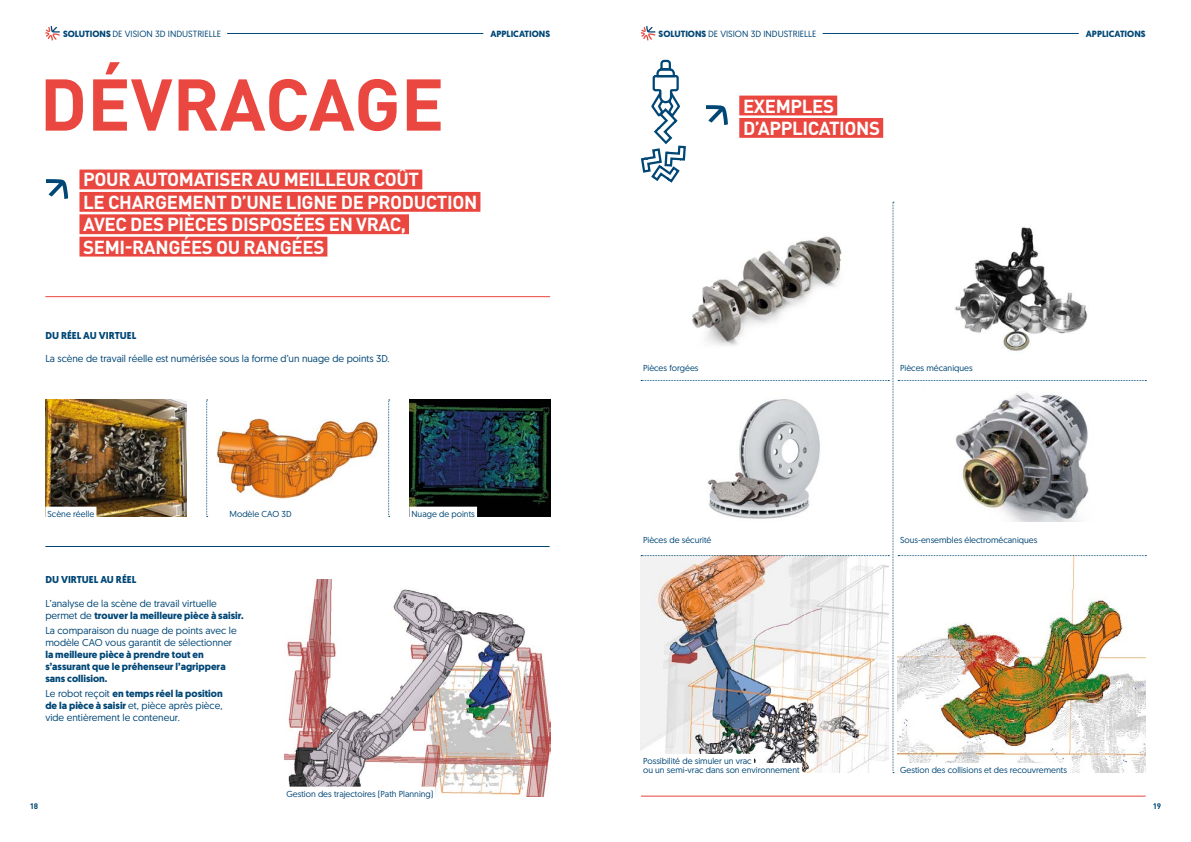
<style>
.page{position:relative;width:1191px;height:842px;background:#fff}
.page>*{position:absolute;margin:0;border:0;box-sizing:border-box;transform-origin:0 0}
.t1{font:700 72px "DIN Pro";color:#e9473f}
.t2{font:700 18.7px/22.4px "DIN Pro";letter-spacing:-.02em;color:#fff}
.t3{font:10px/12px "Geomanist";color:#004776}
.t4{font:700 10px/12px "Geomanist";color:#004776}
.t5{font:9px "Geomanist";color:#004776}
.t6{font:700 9px "Geomanist";color:#004776}
.LegendePhoto{font:8.7px/9px "Geomanist";color:#004776}
.t7{font:700 8px "DIN Pro";color:#004776}
.s1{font-weight:700}
.s2{font-weight:400}
</style>
<div class="page">
<img style="left:284px;top:580px;width:266px;height:217px">
<img style="left:409px;top:400px;width:141px;height:117px">
<img style="left:216px;top:418px;width:162px;height:81px">
<img style="left:45px;top:400px;width:141px;height:117px">
<svg style="left:641px;top:26px;width:14px;height:14px"></svg>
<svg style="left:45px;top:26px;width:15px;height:14px"></svg>
<hr style="left:227px;top:33px;width:256px;height:1px;background:#004776">
<hr style="left:822px;top:33px;width:256px;height:1px;background:#004776">
<hr style="left:45px;top:296px;width:505px;height:1px;background:#e9473f">
<svg style="left:640px;top:59px;width:46px;height:124px"></svg>
<hr style="left:45px;top:546px;width:504px;height:1px;background:#004776">
<svg style="left:206px;top:400px;width:2px;height:117px"></svg>
<svg style="left:388px;top:400px;width:2px;height:117px"></svg>
<hr style="left:641px;top:796px;width:504px;height:1px;background:#e9473f">
<img style="left:641px;top:202px;width:505px;height:571px">
<div style="left:79px;top:170px;width:343px;height:19px;background:#e9473f"></div>
<div style="left:79px;top:192px;width:401px;height:20px;background:#e9473f"></div>
<div style="left:79px;top:214px;width:330px;height:20px;background:#e9473f"></div>
<div style="left:79px;top:237px;width:248px;height:20px;background:#e9473f"></div>
<svg style="left:46px;top:179px;width:22px;height:20px"></svg>
<div style="left:284px;top:787px;width:152px;height:14px;background:#fff"></div>
<div style="left:739px;top:96px;width:98px;height:19px;background:#e9473f"></div>
<div style="left:739px;top:118px;width:144px;height:20px;background:#e9473f"></div>
<svg style="left:706px;top:105px;width:22px;height:20px"></svg>
<div style="left:641px;top:361px;width:59px;height:14px;background:#fff"></div>
<div style="left:898px;top:361px;width:77px;height:14px;background:#fff"></div>
<div style="left:641px;top:533px;width:72px;height:14px;background:#fff"></div>
<div style="left:641px;top:754px;width:113px;height:14px;background:#fff"></div>
<div style="left:641px;top:763px;width:161px;height:14px;background:#fff"></div>
<div style="left:898px;top:533px;width:141px;height:14px;background:#fff"></div>
<div style="left:898px;top:763px;width:171px;height:14px;background:#fff"></div>
<div style="left:409px;top:507px;width:68px;height:14px;background:#fff"></div>
<div style="left:45px;top:507px;width:51px;height:14px;background:#fff"></div>
<p class="t5" style="left:63px;top:28px;width:159px"><span class="s1">SOLUTIONS</span> DE VISION 3D INDUSTRIELLE</p>
<p class="t5" style="left:658px;top:28px;width:159px"><span class="s1">SOLUTIONS</span> DE VISION 3D INDUSTRIELLE</p>
<p class="t6" style="left:490px;top:28px;width:61px">APPLICATIONS</p>
<p class="t6" style="left:1085px;top:28px;width:61px">APPLICATIONS</p>
<p class="t1" style="left:40px;top:45px;width:406px">DÉVRACAGE</p>
<p class="t2" style="left:83px;top:166px;width:396px">POUR AUTOMATISER AU MEILLEUR COÛT<br>LE CHARGEMENT D’UNE LIGNE DE PRODUCTION AVEC DES PIÈCES DISPOSÉES EN VRAC, SEMI-RANGÉES OU RANGÉES</p>
<p class="t4" style="left:45px;top:329px;width:92px">DU RÉEL AU VIRTUEL</p>
<p class="t3" style="left:45px;top:353px;width:346px">La scène de travail réelle est numérisée sous la forme d’un nuage de points 3D.</p>
<p class="LegendePhoto" style="left:48px;top:509px;width:48px">Scène réelle</p>
<p class="LegendePhoto" style="left:229px;top:509px;width:64px">Modèle CAO 3D</p>
<p class="LegendePhoto" style="left:411px;top:509px;width:65px">Nuage de points</p>
<p class="t4" style="left:45px;top:574px;width:92px">DU VIRTUEL AU RÉEL</p>
<p class="t3" style="left:45px;top:597px;width:200px">L’analyse de la scène de travail virtuelle permet de <span class="s1">trouver la meilleure pièce à saisir.</span></p>
<p class="t4" style="left:45px;top:624px;width:193px"><span class="s2">La comparaison du nuage de points avec le modèle CAO vous garantit de sélectionner </span>la meilleure pièce à prendre tout en s’assurant que le préhenseur l’agrippera sans collision.</p>
<p class="t3" style="left:45px;top:687px;width:179px;text-align:justify">Le robot reçoit <span class="s1">en temps réel la position de la pièce à saisir</span> et, pièce après pièce, vide entièrement le conteneur.</p>
<p class="LegendePhoto" style="left:286px;top:789px;width:148px">Gestion des trajectoires (Path Planning)</p>
<p class="t2" style="left:743px;top:92px;width:139px">EXEMPLES<br>D’APPLICATIONS</p>
<p class="LegendePhoto" style="left:643px;top:364px;width:57px">Pièces forgées</p>
<p class="LegendePhoto" style="left:900px;top:364px;width:74px">Pièces mécaniques</p>
<p class="LegendePhoto" style="left:643px;top:535px;width:70px">Pièces de sécurité</p>
<p class="LegendePhoto" style="left:643px;top:756px;width:158px">Possibilité de simuler un vrac<br>ou un semi-vrac dans son environnement</p>
<p class="LegendePhoto" style="left:900px;top:535px;width:139px">Sous-ensembles électromécaniques</p>
<p class="LegendePhoto" style="left:900px;top:765px;width:168px">Gestion des collisions et des recouvrements</p>
<p class="t7" style="left:30px;top:800px;width:10px">18</p>
<p class="t7" style="left:1152px;top:800px;width:10px">19</p>
</div>
